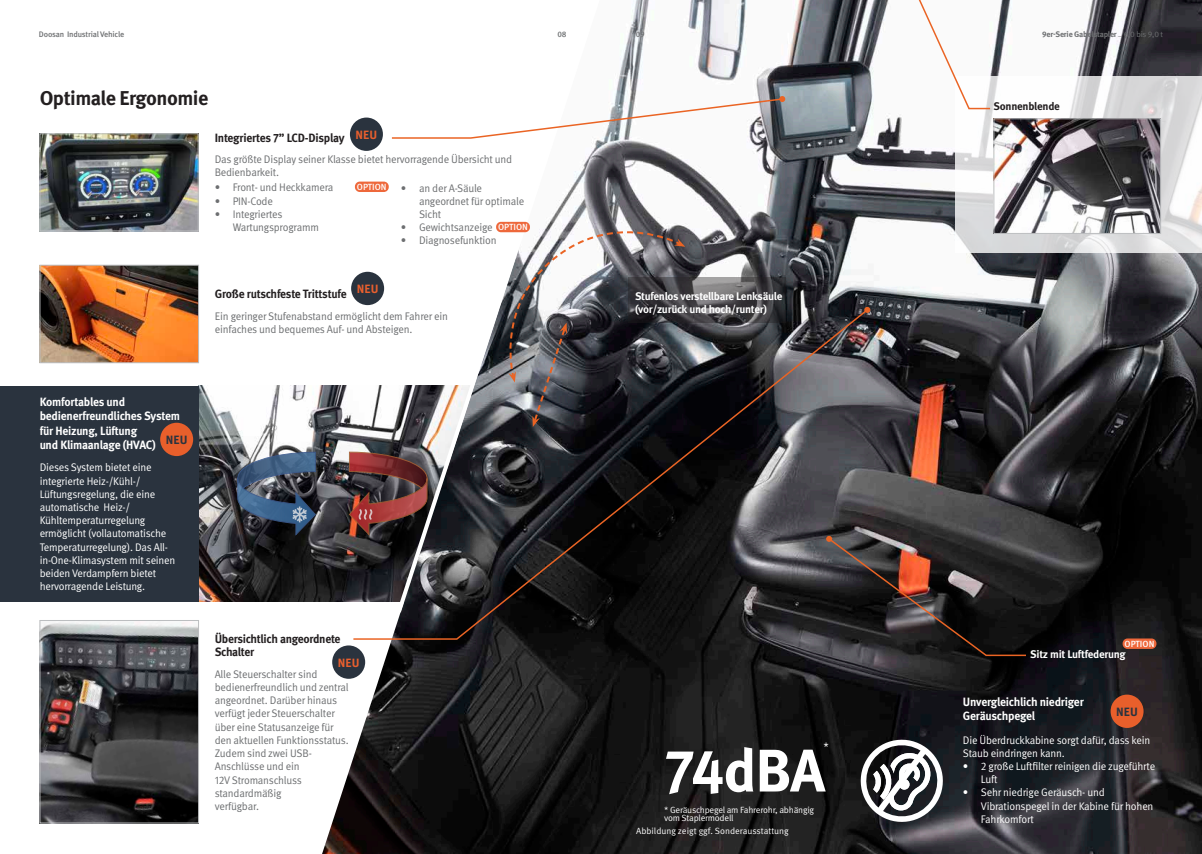
<style>
.page{position:relative;width:1202px;height:854px;background:#fff}
.page>*{position:absolute;margin:0;border:0;box-sizing:border-box;transform-origin:0 0}
.t1{font:700 60px "Meta Pro";letter-spacing:-.025em;color:#fff}
.t2{font:700 20px "Meta Pro";letter-spacing:-.025em;color:#231f20}
.t3{font:700 12px/14.4px "Meta Pro";letter-spacing:-.02em;color:#fff;scale:.96 1}
.t4{font:700 12px/13px "Meta Pro";letter-spacing:-.025em;color:#231f20;scale:.96 1}
.t5{font:700 12px "Meta Pro";letter-spacing:.005em;color:#e85f2e}
.t6{font:700 12px "Meta Pro";letter-spacing:.01em;color:#2a333e}
.t7{font:12px "Meta Pro";color:#fff;scale:.96 1}
.t8{font:11px/13.2px "Meta Pro";letter-spacing:-.02em;color:#6d6f71;scale:.96 1}
.t9{font:11px/13.2px "Meta Pro";letter-spacing:-.02em;color:#fff;scale:.96 1}
.t10{font:700 11px/13px "Meta Pro";letter-spacing:-.025em;color:#fff}
.t11{font:700 11px "Meta Pro";letter-spacing:-.025em;color:#231f20}
.t12{font:9px/8px "Meta Pro";letter-spacing:-.025em;color:#fff}
.t13{font:9px "Meta Pro";letter-spacing:-.005em;color:#fff}
.t14{font:500 8.9px "Meta Pro";color:#fff}
.t15{font:700 8px "Meta Pro";letter-spacing:-.025em;color:#6d6f71}
.t16{font:500 8px "Meta Pro";letter-spacing:-.025em;color:#6d6f71}
.s1{font-weight:400}
</style>
<div class="page">
<img style="left:199px;top:385px;width:123px;height:216px">
<svg style="left:227px;top:452px;width:89px;height:83px;background:#445266"></svg>
<img style="left:322px;top:0;width:880px;height:853px">
<svg style="left:609px;top:220px;width:76px;height:87px;background:#6f6c70"></svg>
<svg style="left:628px;top:277px;width:157px;height:30px;background:#515053"></svg>
<svg style="left:826px;top:535px;width:201px;height:121px;background:#392d2b"></svg>
<div style="left:1123px;top:638px;width:33px;height:10px;background:#ee683b;border-radius:5px"></div>
<img style="left:42px;top:135px;width:154px;height:94px">
<div style="left:40px;top:133px;width:158px;height:98px;border:1px solid #bcbec0"></div>
<div style="left:355px;top:181px;width:34px;height:11px;background:#ee683b;border-radius:5px"></div>
<div style="left:0;top:385px;width:199px;height:216px;background:#2a333e"></div>
<svg style="left:955px;top:77px;width:247px;height:176px"></svg>
<img style="left:996px;top:120px;width:163px;height:111px">
<div style="left:994px;top:118px;width:167px;height:115px;border:1px solid #bcbec0"></div>
<svg style="left:884px;top:0;width:108px;height:110px"></svg>
<img style="left:42px;top:622px;width:155px;height:199px">
<div style="left:40px;top:620px;width:159px;height:203px;border:1px solid #bcbec0"></div>
<svg style="left:352px;top:307px;width:517px;height:333px;background:#3f3c3f"></svg>
<svg style="left:864px;top:307px;width:6px;height:6px"></svg>
<img style="left:42px;top:267px;width:155px;height:94px">
<div style="left:40px;top:265px;width:159px;height:98px;border:1px solid #bcbec0"></div>
<svg style="left:855px;top:734px;width:93px;height:93px"></svg>
<svg style="left:394px;top:0;width:215px;height:616px"></svg>
<svg style="left:390px;top:96px;width:395px;height:43px"></svg>
<div style="left:350px;top:117px;width:33px;height:34px;background:#2a333e;border-radius:50%"></div>
<div style="left:351px;top:272px;width:33px;height:33px;background:#2a333e;border-radius:50%"></div>
<div style="left:332px;top:645px;width:33px;height:33px;background:#2a333e;border-radius:50%"></div>
<div style="left:160px;top:422px;width:33px;height:34px;background:#e85f2b;border-radius:50%"></div>
<div style="left:1110px;top:694px;width:33px;height:33px;background:#e85f2b;border-radius:50%"></div>
<div style="left:496px;top:222px;width:34px;height:10px;background:#ee683b;border-radius:5px"></div>
<p class="t16" style="left:39px;top:29px;width:87px">Doosan Industrial Vehicle</p>
<p class="t16" style="left:557px;top:29px;width:11px">08</p>
<p class="t16" style="left:636px;top:29px;width:10px">09</p>
<p class="t15" style="left:1042px;top:29px;width:122px">9er-Serie Gabelstapler <span class="s1">_ 6,0 bis 9,0 t</span></p>
<h2 class="t2" style="left:40px;top:85px;width:170px">Optimale Ergonomie</h2>
<p class="t5" style="left:356px;top:127px;width:23px">NEU</p>
<p class="t4" style="left:215px;top:132px;width:137px">Integriertes 7” LCD-Display</p>
<p class="t8" style="left:215px;top:152px;width:311px">Das größte Display seiner Klasse bietet hervorragende Übersicht und<br>Bedienbarkeit.</p>
<p class="t14" style="left:357px;top:181px;width:31px">OPTION</p>
<p class="t8" style="left:215px;top:181px;width:125px">• Front- und Heckkamera</p>
<p class="t8" style="left:215px;top:194px;width:62px">• PIN-Code</p>
<p class="t8" style="left:233px;top:208px;width:91px;text-indent:-18px">• Integriertes<br>Wartungsprogramm</p>
<p class="t8" style="left:419px;top:181px;width:111px;text-indent:-18px">• an der A-Säule angeordnet für optimale<br>Sicht</p>
<p class="t8" style="left:401px;top:221px;width:97px">• Gewichtsanzeige</p>
<p class="t8" style="left:401px;top:234px;width:101px">• Diagnosefunktion</p>
<p class="t14" style="left:498px;top:221px;width:31px">OPTION</p>
<p class="t3" style="left:40px;top:395px;width:148px">Komfortables und bedienerfreundliches System für Heizung, Lüftung<br>und Klimaanlage (HVAC)</p>
<p class="t9" style="left:40px;top:461px;width:143px">Dieses System bietet eine integrierte Heiz-/Kühl-/<br>Lüftungsregelung, die eine automatische Heiz-/<br>Kühltemperaturregelung ermöglicht (vollautomatische<br>Temperaturregelung). Das All&shy;in-One-Klimasystem mit seinen beiden Verdampfern bietet hervorragende Leistung.</p>
<p class="t6" style="left:166px;top:432px;width:23px">NEU</p>
<p class="t5" style="left:357px;top:281px;width:23px">NEU</p>
<p class="t4" style="left:215px;top:287px;width:139px">Große rutschfeste Trittstufe</p>
<p class="t8" style="left:215px;top:309px;width:244px">Ein geringer Stufenabstand ermöglicht dem Fahrer ein einfaches und bequemes Auf- und Absteigen.</p>
<p class="t4" style="left:215px;top:632px;width:132px">Übersichtlich angeordnete<br>Schalter</p>
<p class="t8" style="left:215px;top:667px;width:141px">Alle Steuerschalter sind bedienerfreundlich und zentral angeordnet. Darüber hinaus verfügt jeder Steuerschalter über eine Statusanzeige für den aktuellen Funktionsstatus.<br>Zudem sind zwei USB-<br>Anschlüsse und ein<br>12V Stromanschluss standardmäßig<br>verfügbar.</p>
<p class="t5" style="left:338px;top:654px;width:23px">NEU</p>
<p class="t10" style="left:635px;top:290px;width:149px">Stufenlos verstellbare Lenksäule (vor/zurück und hoch/runter)</p>
<p class="t7" style="left:823px;top:738px;width:7px">*</p>
<h1 class="t1" style="left:664px;top:732px;width:163px">74dBA</h1>
<p class="t12" style="left:664px;top:805px;width:152px">* Geräuschpegel am Fahrerohr, abhängig vom Staplermodell</p>
<p class="t13" style="left:636px;top:824px;width:154px">Abbildung zeigt ggf. Sonderausstattung</p>
<p class="t11" style="left:994px;top:99px;width:68px">Sonnenblende</p>
<p class="t14" style="left:1125px;top:638px;width:31px">OPTION</p>
<p class="t10" style="left:1030px;top:648px;width:97px">Sitz mit Luftfederung</p>
<p class="t3" style="left:963px;top:694px;width:127px">Unvergleichlich niedriger<br>Geräuschpegel</p>
<p class="t9" style="left:963px;top:733px;width:197px">Die Überdruckkabine sorgt dafür, dass kein<br>Staub eindringen kann.</p>
<p class="t9" style="left:981px;top:759px;width:183px;text-indent:-18px">• 2 große Luftfilter reinigen die zugeführte<br>Luft</p>
<p class="t9" style="left:981px;top:786px;width:181px;text-indent:-18px">• Sehr niedrige Geräusch- und<br>Vibrationspegel in der Kabine für hohen<br>Fahrkomfort</p>
<p class="t6" style="left:1116px;top:703px;width:23px">NEU</p>
</div>
